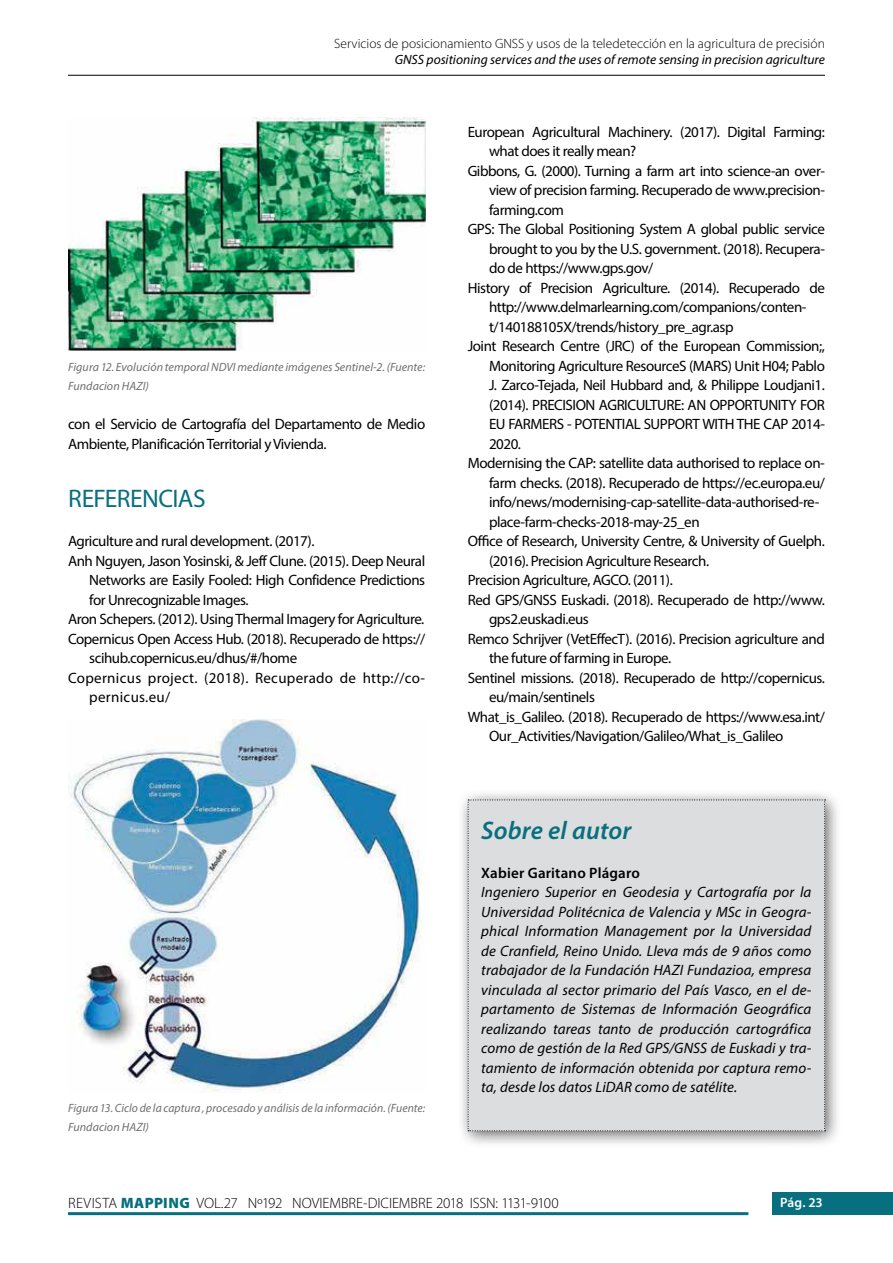
<style>
.page{position:relative;width:893px;height:1263px;background:#fff}
.page>*{position:absolute;margin:0;border:0;box-sizing:border-box;transform-origin:0 0}
.t1{font:italic 600 25.5px "Myriad Pro";letter-spacing:.005em;color:#086f7f}
.t2{font:25.5px "Myriad Pro";letter-spacing:-.025em;color:#086f7f}
.t3{font:15px/19.5px "Myriad Pro";letter-spacing:-.03em;color:#000}
.t4{font:italic 15px/19.5px "Myriad Pro";letter-spacing:.005em;color:#000;text-align:justify}
.t5{font:300 15px "Myriad Pro";letter-spacing:-.005em;color:#000}
.t6{font:15px "Myriad Pro";letter-spacing:.02em;color:#000}
.t7{font:600 15px "Myriad Pro";letter-spacing:.01em;color:#000}
.t8{font:300 13.5px "Myriad Pro";color:#000}
.t9{font:italic 13.5px "Myriad Pro";color:#000}
.t10{font:600 13.5px "Myriad Pro";color:#fff}
.t11{font:italic 12px/19.5px "Myriad Pro";letter-spacing:.005em;color:#6d6e71}
.s1{font-weight:900;color:#086f7f}
</style>
<div class="page">
<div style="left:772px;top:1193px;width:121px;height:22px;background:#086f7f"></div>
<hr style="left:68px;top:1212px;width:680px;height:3px;background:#086f7f">
<hr style="left:68px;top:75px;width:757px;height:1px;background:#000">
<img style="left:68px;top:117px;width:357px;height:234px">
<img style="left:68px;top:720px;width:355px;height:372px">
<div style="left:457px;top:789px;width:385px;height:359px;background:#000;opacity:.61"></div>
<div style="left:468px;top:800px;width:358px;height:331px;background:#dcddde"></div>
<p class="t8" style="left:334px;top:36px;width:492px">Servicios de posicionamiento GNSS y usos de la teledetección en la agricultura de precisión</p>
<p class="t9" style="left:395px;top:52px;width:432px">GNSS positioning services and the uses of remote sensing in precision agriculture</p>
<p class="t11" style="left:68px;top:357px;width:359px">Figura 12. Evolución temporal NDVI mediante imágenes Sentinel-2. (Fuente:<br>Fundacion HAZI)</p>
<p class="t3" style="left:68px;top:414px;width:359px">con el Servicio de Cartografía del Departamento de Medio<br>Ambiente, Planificación Territorial y Vivienda.</p>
<h1 class="t2" style="left:68px;top:483px;width:139px">REFERENCIAS</h1>
<p class="t3" style="left:68px;top:531px;width:248px">Agriculture and rural development. (2017).</p>
<p class="t3" style="left:68px;top:550px;width:359px">Anh Nguyen, Jason Yosinski, &amp; Jeff Clune. (2015). Deep Neural</p>
<p class="t3" style="left:89px;top:570px;width:337px">Networks are Easily Fooled: High Confidence Predictions</p>
<p class="t3" style="left:89px;top:589px;width:161px">for Unrecognizable Images.</p>
<p class="t3" style="left:68px;top:609px;width:358px">Aron Schepers. (2012). Using Thermal Imagery for Agriculture.</p>
<p class="t3" style="left:68px;top:628px;width:359px">Copernicus Open Access Hub. (2018). Recuperado de https://</p>
<p class="t3" style="left:89px;top:648px;width:209px">scihub.copernicus.eu/dhus/#/home</p>
<p class="t6" style="left:68px;top:668px;width:359px">Copernicus project. (2018). Recuperado de http://co-</p>
<p class="t6" style="left:89px;top:688px;width:82px">pernicus.eu/</p>
<p class="t11" style="left:68px;top:1098px;width:359px">Figura 13. Ciclo de la captura , procesado y análisis de la información. (Fuente:<br>Fundacion HAZI)</p>
<p class="t3" style="left:468px;top:121px;width:359px">European Agricultural Machinery. (2017). Digital Farming:</p>
<p class="t3" style="left:489px;top:141px;width:149px">what does it really mean?</p>
<p class="t3" style="left:468px;top:160px;width:359px">Gibbons, G. (2000). Turning a farm art into science-an over-</p>
<p class="t3" style="left:489px;top:180px;width:337px">view of precision farming. Recuperado de www.precision-</p>
<p class="t3" style="left:489px;top:199px;width:77px">farming.com</p>
<p class="t3" style="left:468px;top:219px;width:359px">GPS: The Global Positioning System A global public service</p>
<p class="t3" style="left:489px;top:238px;width:337px">brought to you by the U.S. government. (2018). Recupera-</p>
<p class="t3" style="left:489px;top:258px;width:166px">do de https://www.gps.gov/</p>
<p class="t3" style="left:468px;top:277px;width:359px">History of Precision Agriculture. (2014). Recuperado de</p>
<p class="t3" style="left:489px;top:297px;width:319px">http://www.delmarlearning.com/companions/conten-</p>
<p class="t3" style="left:489px;top:316px;width:246px">t/140188105X/trends/history_pre_agr.asp</p>
<p class="t3" style="left:468px;top:336px;width:359px">Joint Research Centre (JRC) of the European Commission;,</p>
<p class="t3" style="left:489px;top:355px;width:337px">Monitoring Agriculture ResourceS (MARS) Unit H04; Pablo</p>
<p class="t3" style="left:489px;top:375px;width:337px">J. Zarco-Tejada, Neil Hubbard and, &amp; Philippe Loudjani1.</p>
<p class="t3" style="left:489px;top:394px;width:337px">(2014). PRECISION AGRICULTURE: AN OPPORTUNITY FOR</p>
<p class="t3" style="left:489px;top:414px;width:337px">EU FARMERS - POTENTIAL SUPPORT WITH THE CAP 2014-</p>
<p class="t3" style="left:489px;top:433px;width:34px">2020.</p>
<p class="t3" style="left:468px;top:453px;width:359px">Modernising the CAP: satellite data authorised to replace on-</p>
<p class="t3" style="left:489px;top:472px;width:337px">farm checks. (2018). Recuperado de https://ec.europa.eu/</p>
<p class="t3" style="left:489px;top:492px;width:332px">info/news/modernising-cap-satellite-data-authorised-re-</p>
<p class="t3" style="left:489px;top:511px;width:212px">place-farm-checks-2018-may-25_en</p>
<p class="t3" style="left:468px;top:531px;width:359px">Office of Research, University Centre, &amp; University of Guelph.</p>
<p class="t3" style="left:489px;top:550px;width:222px">(2016). Precision Agriculture Research.</p>
<p class="t3" style="left:468px;top:570px;width:207px">Precision Agriculture, AGCO. (2011).</p>
<p class="t3" style="left:468px;top:589px;width:359px">Red GPS/GNSS Euskadi. (2018). Recuperado de http://www.</p>
<p class="t3" style="left:489px;top:609px;width:101px">gps2.euskadi.eus</p>
<p class="t3" style="left:468px;top:628px;width:359px">Remco Schrijver (VetEffecT). (2016). Precision agriculture and</p>
<p class="t3" style="left:489px;top:648px;width:184px">the future of farming in Europe.</p>
<p class="t3" style="left:468px;top:667px;width:359px">Sentinel missions. (2018). Recuperado de http://copernicus.</p>
<p class="t3" style="left:489px;top:687px;width:107px">eu/main/sentinels</p>
<p class="t3" style="left:468px;top:706px;width:359px">What_is_Galileo. (2018). Recuperado de https://www.esa.int/</p>
<p class="t3" style="left:489px;top:726px;width:296px">Our_Activities/Navigation/Galileo/What_is_Galileo</p>
<h1 class="t1" style="left:481px;top:816px;width:152px">Sobre el autor</h1>
<p class="t7" style="left:481px;top:864px;width:160px">Xabier Garitano Plágaro</p>
<p class="t4" style="left:481px;top:882px;width:332px">Ingeniero Superior en Geodesia y Cartografía por la Universidad Politécnica de Valencia y MSc in Geogra&shy;phical Information Management por la Universidad de Cranfield, Reino Unido. Lleva más de 9 años como trabajador de la Fundación HAZI Fundazioa, empresa vinculada al sector primario del País Vasco, en el de&shy;partamento de Sistemas de Información Geográfica realizando tareas tanto de producción cartográfica como de gestión de la Red GPS/GNSS de Euskadi y tra&shy;tamiento de información obtenida por captura remo&shy;ta, desde los datos LiDAR como de satélite.</p>
<p class="t5" style="left:68px;top:1195px;width:492px">REVISTA <span class="s1">MAPPING</span> VOL.27 Nº192 NOVIEMBRE-DICIEMBRE 2018 ISSN: 1131-9100</p>
<p class="t10" style="left:780px;top:1195px;width:44px">Pág. 23</p>
</div>
